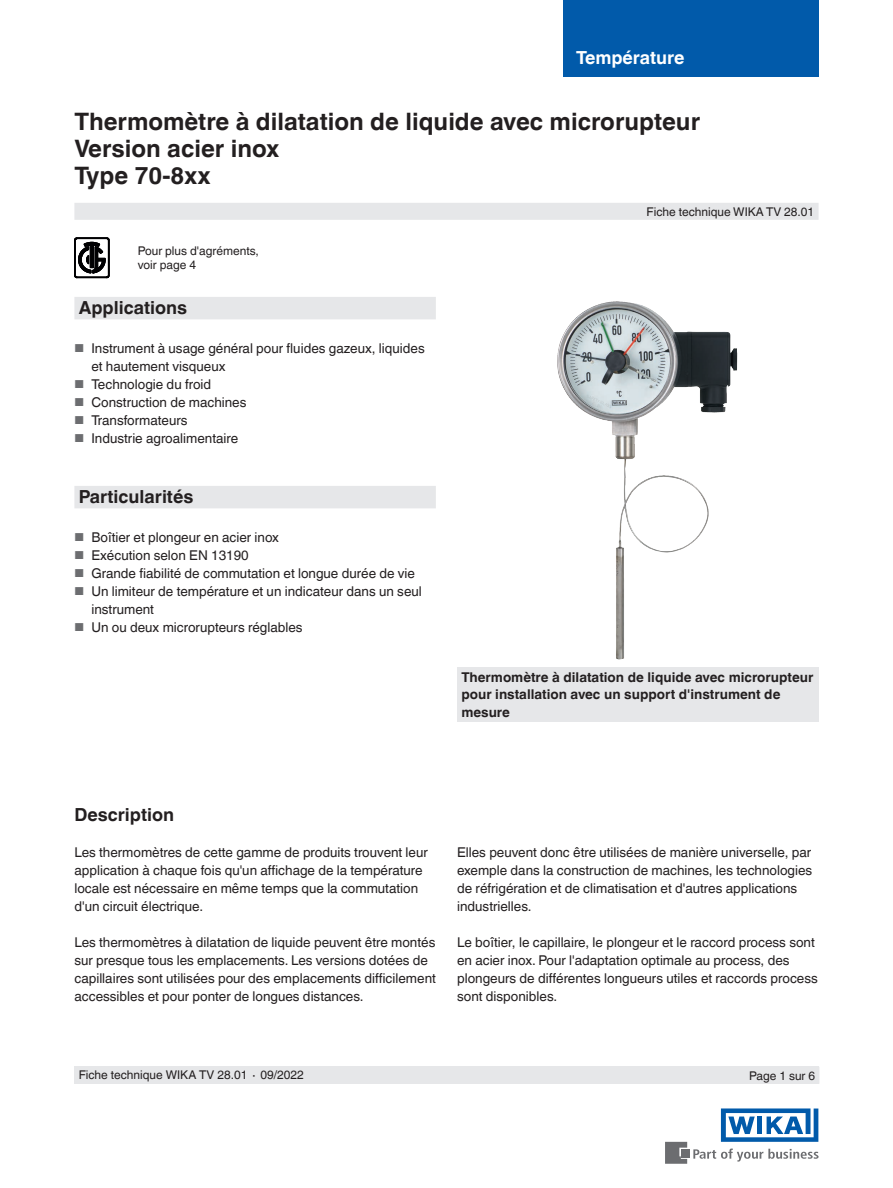
<style>
.page{position:relative;width:893px;height:1188px;background:#fff}
.page>*{position:absolute;margin:0;border:0;box-sizing:border-box;transform-origin:0 0}
.t1{font:700 24px/27px "Helvetica World";color:#231f20}
.t2{font:700 18px "Helvetica World";color:#231f20}
.t3{font:700 18px "Helvetica World";color:#fff}
.t4{font:13.5px/18px "Helvetica World";color:#231f20}
.t5{font:700 13.5px/18px "Helvetica World";color:#231f20}
.t6{font:12px/13.5px "Helvetica World";color:#231f20}
.s1{font-size:11.55px;color:#6c6d70}
</style>
<div class="page">
<svg style="left:693px;top:1149px;width:126px;height:13px"></svg>
<div style="left:682px;top:1150px;width:8px;height:8px;background:#6c6d70"></div>
<svg style="left:665px;top:1142px;width:22px;height:22px"></svg>
<svg style="left:721px;top:1108px;width:97px;height:34px"></svg>
<div style="left:563px;top:0;width:256px;height:76px;background:#015aaa"></div>
<div style="left:74px;top:203px;width:745px;height:17px;background:#e6e7e9"></div>
<div style="left:74px;top:1066px;width:745px;height:18px;background:#e6e7e9"></div>
<img style="left:557px;top:301px;width:59px;height:110px">
<div style="left:457px;top:668px;width:362px;height:54px;background:#e6e7e9"></div>
<div style="left:74px;top:297px;width:362px;height:22px;background:#e6e7e9"></div>
<div style="left:74px;top:486px;width:362px;height:22px;background:#e6e7e9"></div>
<svg style="left:74px;top:238px;width:35px;height:40px"></svg>
<h2 class="t3" style="left:576px;top:47px;width:110px">Température</h2>
<h1 class="t1" style="left:74px;top:108px;width:627px">Thermomètre à dilatation de liquide avec microrupteur<br>Version acier inox<br>Type 70-8xx</h1>
<p class="t6" style="left:138px;top:244px;width:123px">Pour plus d'agréments, voir page 4</p>
<h2 class="t2" style="left:79px;top:297px;width:110px">Applications</h2>
<p class="t4" style="left:91px;top:339px;width:335px;text-indent:-17px"><span class="s1">■</span> Instrument à usage général pour fluides gazeux, liquides et hautement visqueux</p>
<p class="t4" style="left:74px;top:375px;width:138px"><span class="s1">■</span> Technologie du froid</p>
<p class="t4" style="left:74px;top:393px;width:174px"><span class="s1">■</span> Construction de machines</p>
<p class="t4" style="left:74px;top:411px;width:115px"><span class="s1">■</span> Transformateurs</p>
<p class="t4" style="left:74px;top:429px;width:165px"><span class="s1">■</span> Industrie agroalimentaire</p>
<h2 class="t2" style="left:79px;top:486px;width:116px">Particularités</h2>
<p class="t4" style="left:74px;top:528px;width:206px"><span class="s1">■</span> Boîtier et plongeur en acier inox</p>
<p class="t4" style="left:74px;top:546px;width:176px"><span class="s1">■</span> Exécution selon EN 13190</p>
<p class="t4" style="left:74px;top:564px;width:342px"><span class="s1">■</span> Grande fiabilité de commutation et longue durée de vie</p>
<p class="t4" style="left:91px;top:582px;width:332px;text-indent:-17px"><span class="s1">■</span> Un limiteur de température et un indicateur dans un seul instrument</p>
<p class="t4" style="left:74px;top:618px;width:230px"><span class="s1">■</span> Un ou deux microrupteurs réglables</p>
<p class="t6" style="left:647px;top:205px;width:169px">Fiche technique WIKA TV 28.01</p>
<p class="t5" style="left:461px;top:668px;width:353px">Thermomètre à dilatation de liquide avec microrupteur pour installation avec un support d'instrument de mesure</p>
<h2 class="t2" style="left:74px;top:804px;width:101px">Description</h2>
<p class="t4" style="left:74px;top:843px;width:355px">Les thermomètres de cette gamme de produits trouvent leur application à chaque fois qu'un affichage de la température locale est nécessaire en même temps que la commutation d'un circuit électrique.</p>
<p class="t4" style="left:74px;top:933px;width:363px">Les thermomètres à dilatation de liquide peuvent être montés sur presque tous les emplacements. Les versions dotées de capillaires sont utilisées pour des emplacements difficilement accessibles et pour ponter de longues distances.</p>
<p class="t4" style="left:457px;top:843px;width:357px">Elles peuvent donc être utilisées de manière universelle, par exemple dans la construction de machines, les technologies de réfrigération et de climatisation et d'autres applications industrielles.</p>
<p class="t4" style="left:457px;top:933px;width:362px">Le boîtier, le capillaire, le plongeur et le raccord process sont en acier inox. Pour l'adaptation optimale au process, des plongeurs de différentes longueurs utiles et raccords process sont disponibles.</p>
<p class="t6" style="left:79px;top:1068px;width:227px">Fiche technique WIKA TV 28.01 ∙ 09/2022</p>
<p class="t6" style="left:749px;top:1069px;width:67px">Page 1 sur 6</p>
</div>
